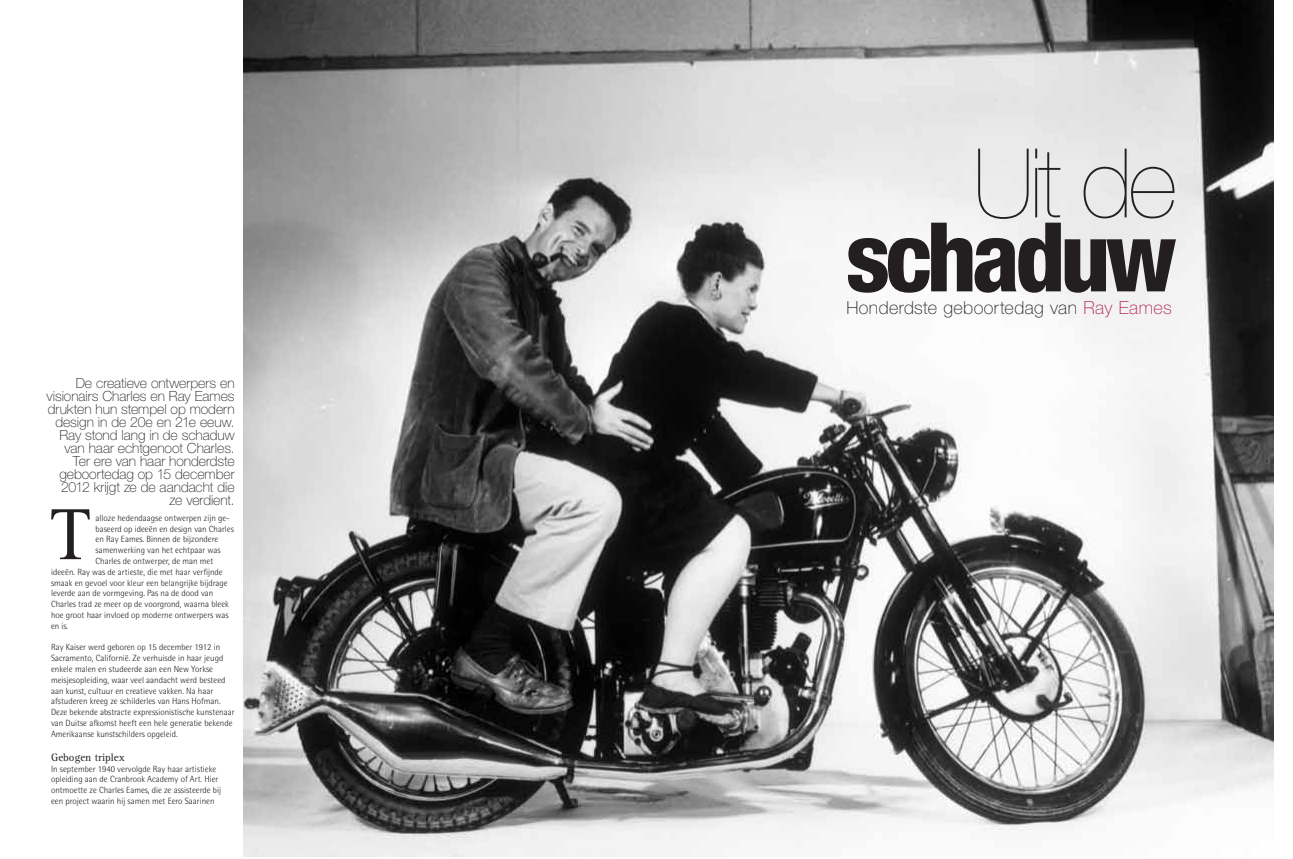
<style>
.page{position:relative;width:1293px;height:859px;background:#fff}
.page>*{position:absolute;margin:0;border:0;box-sizing:border-box;transform-origin:0 0}
.t1{font:800 condensed 96.2px "Helvetica Neue LT Std";letter-spacing:-.05em;color:#231f20}
.t2{font:200 96.2px "Helvetica Neue";color:#231f20}
.t3{font:74.9px "Rotis Serif";color:#231f20}
.t4{font:100 18px "Helvetica Neue LT Std";letter-spacing:.02em;color:#231f20}
._05_INLEIDING_klein{font:100 14px/13px "Helvetica Neue LT Std";letter-spacing:-.005em;color:#231f20;text-align:right}
.t5{font:11px "Rotis Serif";color:#231f20}
.t6{font:300 9px/10.8px "Rotis Semi Sans";color:#231f20}
.s1{color:#b11e50}
</style>
<div class="page">
<img style="left:244px;top:0;width:1029px;height:856px">
<p class="_05_INLEIDING_klein" style="left:47px;top:376px;width:189px">De creatieve ontwerpers en visionairs Charles en Ray Eames drukten hun stempel op modern design in de 20e en 21e eeuw.<br>Ray stond lang in de schaduw van haar echtgenoot Charles.<br>Ter ere van haar honderdste geboortedag op 15 december<br>2012 krijgt ze de aandacht die</p>
<p class="_05_INLEIDING_klein" style="left:170px;top:493px;width:66px">ze verdient.</p>
<p class="t6" style="left:96px;top:512px;width:140px">alloze hedendaagse ontwerpen zijn ge&shy;baseerd op ideeën en design van Charles en Ray Eames. Binnen de bijzondere samenwerking van het echtpaar was Charles de ontwerper, de man met</p>
<p class="t6" style="left:51px;top:566px;width:179px">ideeën. Ray was de artieste, die met haar verfijnde smaak en gevoel voor kleur een belangrijke bijdrage leverde aan de vormgeving. Pas na de dood van Charles trad ze meer op de voorgrond, waarna bleek hoe groot haar invloed op moderne ontwerpers was en is.</p>
<p class="t6" style="left:51px;top:642px;width:174px">Ray Kaiser werd geboren op 15 december 1912 in<br>Sacramento, Californië. Ze verhuisde in haar jeugd enkele malen en studeerde aan een New Yorkse</p>
<p class="t6" style="left:51px;top:674px;width:176px">meisjesopleiding, waar veel aandacht werd besteed aan kunst, cultuur en creatieve vakken. Na haar</p>
<p class="t6" style="left:51px;top:696px;width:185px">afstuderen kreeg ze schilderles van Hans Hofman.<br>Deze bekende abstracte expressionistische kunstenaar van Duitse afkomst heeft een hele generatie bekende Amerikaanse kunstschilders opgeleid.</p>
<p class="t5" style="left:51px;top:751px;width:75px">Gebogen triplex</p>
<p class="t6" style="left:51px;top:763px;width:171px">In september 1940 vervolgde Ray haar artistieke opleiding aan de Cranbrook Academy of Art. Hier ontmoette ze Charles Eames, die ze assisteerde bij een project waarin hij samen met Eero Saarinen</p>
<p class="t3" style="left:51px;top:492px;width:40px">T</p>
<p class="t2" style="left:973px;top:128px;width:205px">Uit de</p>
<p class="t1" style="left:845px;top:198px;width:333px">schaduw</p>
<p class="t4" style="left:846px;top:297px;width:327px">Honderdste geboortedag van <span class="s1">Ray Eames</span></p>
</div>
